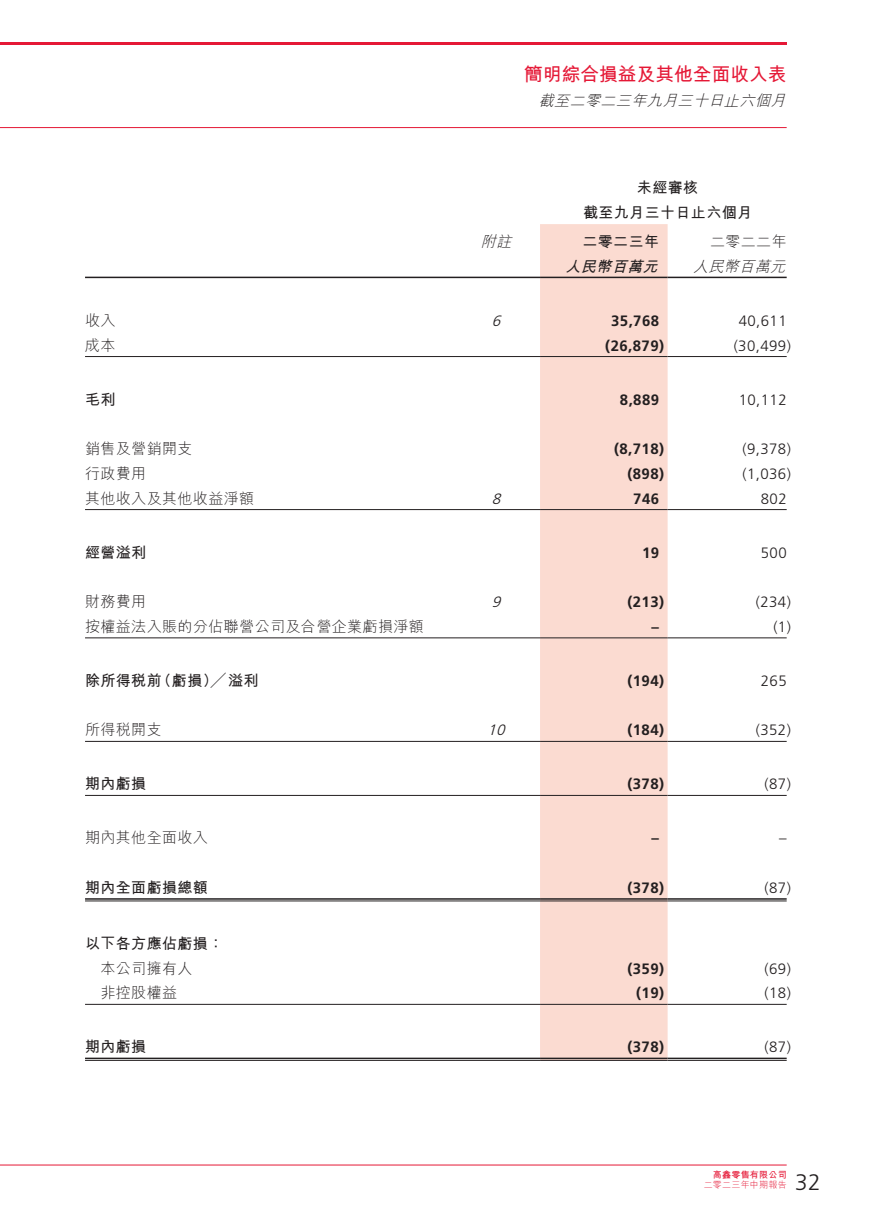
<style>
.page{position:relative;width:893px;height:1212px;background:#fff}
.page>*{position:absolute;margin:0;border:0;box-sizing:border-box;transform-origin:0 0}
.t1{font:300 22.5px "Frutiger LT Std";color:#231f20}
.t2{font:700 18.75px "M Hei HK";color:#e51836}
.t3{font:300 15px "M Hei HK";letter-spacing:.03em;color:#231f20}
.t4{font:300 15px "Frutiger LT Std";letter-spacing:.03em;color:#231f20}
.t5{font:700 15px "Frutiger LT Std";letter-spacing:.03em;color:#231f20}
.t6{font:700 15px/24.8px "M Hei HK";letter-spacing:.03em;color:#231f20;text-align:center}
.t7{font:italic 300 15px "M Hei HK";color:#231f20}
.t8{font:italic 700 15px "M Hei HK";color:#231f20}
.t9{font:italic 300 15px "Frutiger LT Std";color:#231f20}
.t10{font:300 9px "M Hei HK";letter-spacing:.03em;color:#e51836}
.t11{font:700 9px "M Hei HK";letter-spacing:.03em;color:#e51836}
</style>
<div class="page">
<hr style="left:0;top:43px;width:787px;height:2px;background:#e51836">
<hr style="left:0;top:127px;width:787px;height:1px;background:#e51836">
<hr style="left:0;top:1164px;width:787px;height:1px;background:#e51836">
<div style="left:540px;top:224px;width:128px;height:836px;background:#fbdbd1"></div>
<hr style="left:85px;top:277px;width:370px;height:1px;background:#231f20">
<hr style="left:455px;top:277px;width:85px;height:1px;background:#231f20">
<hr style="left:540px;top:277px;width:128px;height:1px;background:#231f20">
<hr style="left:668px;top:277px;width:119px;height:1px;background:#231f20">
<hr style="left:85px;top:356px;width:370px;height:1px;background:#231f20">
<hr style="left:455px;top:356px;width:85px;height:1px;background:#231f20">
<hr style="left:540px;top:356px;width:128px;height:1px;background:#231f20">
<hr style="left:668px;top:356px;width:119px;height:1px;background:#231f20">
<hr style="left:85px;top:509px;width:370px;height:1px;background:#231f20">
<hr style="left:455px;top:509px;width:85px;height:1px;background:#231f20">
<hr style="left:540px;top:509px;width:128px;height:1px;background:#231f20">
<hr style="left:668px;top:509px;width:119px;height:1px;background:#231f20">
<hr style="left:85px;top:637px;width:370px;height:1px;background:#231f20">
<hr style="left:455px;top:637px;width:85px;height:1px;background:#231f20">
<hr style="left:540px;top:637px;width:128px;height:1px;background:#231f20">
<hr style="left:668px;top:637px;width:119px;height:1px;background:#231f20">
<hr style="left:85px;top:741px;width:370px;height:1px;background:#231f20">
<hr style="left:455px;top:741px;width:85px;height:1px;background:#231f20">
<hr style="left:540px;top:741px;width:128px;height:1px;background:#231f20">
<hr style="left:668px;top:741px;width:119px;height:1px;background:#231f20">
<hr style="left:85px;top:795px;width:370px;height:1px;background:#231f20">
<hr style="left:455px;top:795px;width:85px;height:1px;background:#231f20">
<hr style="left:540px;top:795px;width:128px;height:1px;background:#231f20">
<hr style="left:668px;top:795px;width:119px;height:1px;background:#231f20">
<hr style="left:85px;top:898px;width:370px;height:2px;background:#231f20">
<hr style="left:85px;top:901px;width:370px;height:1px;background:#231f20">
<hr style="left:455px;top:898px;width:85px;height:2px;background:#231f20">
<hr style="left:455px;top:901px;width:85px;height:1px;background:#231f20">
<hr style="left:540px;top:898px;width:128px;height:2px;background:#231f20">
<hr style="left:540px;top:901px;width:128px;height:1px;background:#231f20">
<hr style="left:668px;top:898px;width:119px;height:2px;background:#231f20">
<hr style="left:668px;top:901px;width:119px;height:1px;background:#231f20">
<hr style="left:85px;top:1004px;width:370px;height:1px;background:#231f20">
<hr style="left:455px;top:1004px;width:85px;height:1px;background:#231f20">
<hr style="left:540px;top:1004px;width:128px;height:1px;background:#231f20">
<hr style="left:668px;top:1004px;width:119px;height:1px;background:#231f20">
<hr style="left:85px;top:1057px;width:370px;height:2px;background:#231f20">
<hr style="left:85px;top:1060px;width:370px;height:1px;background:#231f20">
<hr style="left:455px;top:1057px;width:85px;height:2px;background:#231f20">
<hr style="left:455px;top:1060px;width:85px;height:1px;background:#231f20">
<hr style="left:540px;top:1057px;width:128px;height:2px;background:#231f20">
<hr style="left:540px;top:1060px;width:128px;height:1px;background:#231f20">
<hr style="left:668px;top:1057px;width:119px;height:2px;background:#231f20">
<hr style="left:668px;top:1060px;width:119px;height:1px;background:#231f20">
<p class="t2" style="left:524px;top:60px;width:264px">簡明綜合損益及其他全面收入表</p>
<p class="t7" style="left:539px;top:93px;width:252px">截至二零二三年九月三十日止六個月</p>
<p class="t7" style="left:481px;top:234px;width:36px">附註</p>
<p class="t6" style="left:583px;top:174px;width:171px">未經審核<br>截至九月三十日止六個月</p>
<p class="t3" style="left:710px;top:234px;width:78px">二零二二年</p>
<p class="t6" style="left:582px;top:228px;width:78px">二零二三年</p>
<p class="t8" style="left:565px;top:255px;width:99px">人民幣百萬元</p>
<p class="t7" style="left:693px;top:259px;width:98px">人民幣百萬元</p>
<p class="t3" style="left:85px;top:313px;width:32px">收入</p>
<p class="t9" style="left:492px;top:312px;width:15px">6</p>
<p class="t5" style="left:611px;top:312px;width:49px">35,768</p>
<p class="t4" style="left:739px;top:312px;width:49px">40,611</p>
<p class="t3" style="left:85px;top:337px;width:32px">成本</p>
<p class="t5" style="left:605px;top:336px;width:60px">)26,879(</p>
<p class="t4" style="left:734px;top:337px;width:59px">)30,499(</p>
<p class="t6" style="left:85px;top:385px;width:32px">毛利</p>
<p class="t5" style="left:620px;top:390px;width:41px">8,889</p>
<p class="t4" style="left:739px;top:391px;width:49px">10,112</p>
<p class="t3" style="left:85px;top:441px;width:109px">銷售及營銷開支</p>
<p class="t5" style="left:614px;top:440px;width:52px">)8,718(</p>
<p class="t4" style="left:742px;top:440px;width:50px">)9,378(</p>
<p class="t3" style="left:85px;top:466px;width:63px">行政費用</p>
<p class="t5" style="left:627px;top:465px;width:38px">)898(</p>
<p class="t4" style="left:742px;top:465px;width:50px">)1,036(</p>
<p class="t3" style="left:85px;top:490px;width:171px">其他收入及其他收益淨額</p>
<p class="t9" style="left:492px;top:490px;width:15px">8</p>
<p class="t5" style="left:633px;top:489px;width:27px">746</p>
<p class="t4" style="left:761px;top:490px;width:27px">802</p>
<p class="t6" style="left:85px;top:538px;width:63px">經營溢利</p>
<p class="t5" style="left:642px;top:543px;width:19px">19</p>
<p class="t4" style="left:761px;top:544px;width:27px">500</p>
<p class="t3" style="left:85px;top:594px;width:63px">財務費用</p>
<p class="t9" style="left:492px;top:593px;width:15px">9</p>
<p class="t5" style="left:627px;top:593px;width:38px">)213(</p>
<p class="t4" style="left:756px;top:593px;width:37px">)234(</p>
<p class="t3" style="left:85px;top:619px;width:340px">按權益法入賬的分佔聯營公司及合營企業虧損淨額</p>
<p class="t5" style="left:652px;top:618px;width:9px">–</p>
<p class="t4" style="left:773px;top:618px;width:19px">(1)</p>
<p class="t6" style="left:157px;top:667px;width:103px">（虧損）╱ 溢利</p>
<p class="t6" style="left:85px;top:667px;width:78px">除所得稅前</p>
<p class="t5" style="left:627px;top:672px;width:38px">)194(</p>
<p class="t4" style="left:761px;top:672px;width:27px">265</p>
<p class="t3" style="left:85px;top:722px;width:78px">所得稅開支</p>
<p class="t9" style="left:487px;top:722px;width:23px">10</p>
<p class="t5" style="left:627px;top:721px;width:38px">)184(</p>
<p class="t4" style="left:756px;top:722px;width:37px">)352(</p>
<p class="t6" style="left:85px;top:770px;width:63px">期內虧損</p>
<p class="t5" style="left:627px;top:775px;width:38px">)378(</p>
<p class="t4" style="left:765px;top:776px;width:28px">)87(</p>
<p class="t3" style="left:85px;top:830px;width:124px">期內其他全面收入</p>
<p class="t5" style="left:652px;top:829px;width:9px">–</p>
<p class="t4" style="left:779px;top:830px;width:9px">–</p>
<p class="t6" style="left:85px;top:874px;width:124px">期內全面虧損總額</p>
<p class="t5" style="left:627px;top:879px;width:38px">)378(</p>
<p class="t4" style="left:765px;top:879px;width:28px">)87(</p>
<p class="t6" style="left:85px;top:929px;width:140px">以下各方應佔虧損：</p>
<p class="t3" style="left:100px;top:960px;width:94px">本公司擁有人</p>
<p class="t5" style="left:627px;top:959px;width:38px">)359(</p>
<p class="t4" style="left:765px;top:960px;width:28px">)69(</p>
<p class="t3" style="left:100px;top:985px;width:78px">非控股權益</p>
<p class="t5" style="left:636px;top:984px;width:29px">)19(</p>
<p class="t4" style="left:765px;top:984px;width:28px">)18(</p>
<p class="t6" style="left:85px;top:1033px;width:63px">期內虧損</p>
<p class="t5" style="left:627px;top:1038px;width:38px">)378(</p>
<p class="t4" style="left:765px;top:1039px;width:28px">)87(</p>
<p class="t11" style="left:713px;top:1167px;width:75px">高鑫零售有限公司</p>
<p class="t10" style="left:704px;top:1180px;width:85px">二零二三年中期報告</p>
<h1 class="t1" style="left:795px;top:1169px;width:27px">32</h1>
</div>
